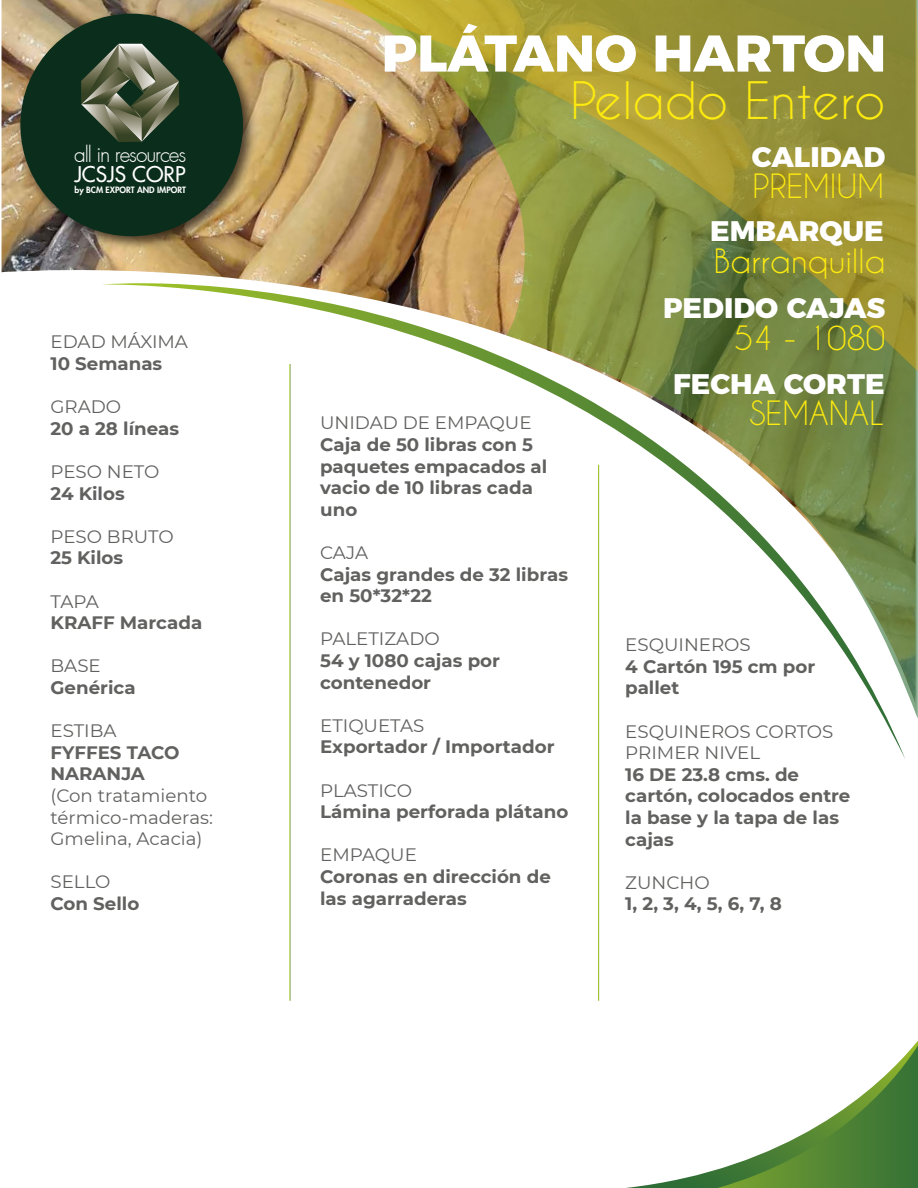
<style>
.page{position:relative;width:918px;height:1188px;background:#fff}
.page>*{position:absolute;margin:0;border:0;box-sizing:border-box;transform-origin:0 0}
.t1{font:800 51.45px "Montserrat";color:#fff}
.t2{font:48.45px "Caviar Dreams";color:#fcea10}
.t3{font:31.35px "Caviar Dreams";color:#fcea10}
.t4{font:800 28.35px "Montserrat";color:#fff}
.t5{font:500 21px "Futura Std";color:#fff}
.t6{font:300 20.85px "Futura";letter-spacing:-.05em;color:#fff}
.t7{font:700 18px/21.6px "Montserrat";color:#616160}
.t8{font:18px/21.6px "Montserrat";color:#616160}
.t9{font:800 8.55px "Futura Std";color:#fff}
</style>
<div class="page">
<img style="left:2px;top:0;width:306px;height:283px">
<svg style="left:102px;top:283px;width:803px;height:477px"></svg>
<img style="left:12px;top:5px;width:249px;height:250px">
<div style="left:20px;top:14px;width:223px;height:222px;background:#0b2d1b;border-radius:50%"></div>
<svg style="left:81px;top:44px;width:98px;height:98px"></svg>
<svg style="left:335px;top:376px;width:583px;height:343px"></svg>
<img style="left:308px;top:0;width:610px;height:376px">
<svg style="left:626px;top:1041px;width:292px;height:147px"></svg>
<hr style="left:289px;top:364px;width:1px;height:637px;background:#fff">
<hr style="left:598px;top:465px;width:1px;height:536px;background:#fff">
<p class="t6" style="left:74px;top:142px;width:114px">all in resources</p>
<p class="t5" style="left:74px;top:161px;width:113px">JCSJS CORP</p>
<p class="t9" style="left:75px;top:184px;width:113px">by BCM EXPORT AND IMPORT</p>
<p class="t8" style="left:51px;top:330px;width:139px">EDAD MÁXIMA</p>
<p class="t7" style="left:51px;top:352px;width:113px">10 Semanas</p>
<p class="t8" style="left:51px;top:395px;width:72px">GRADO</p>
<p class="t7" style="left:51px;top:417px;width:130px">20 a 28 líneas</p>
<p class="t8" style="left:51px;top:460px;width:111px">PESO NETO</p>
<p class="t7" style="left:51px;top:481px;width:76px">24 Kilos</p>
<p class="t8" style="left:51px;top:525px;width:125px">PESO BRUTO</p>
<p class="t7" style="left:51px;top:546px;width:74px">25 Kilos</p>
<p class="t8" style="left:51px;top:590px;width:50px">TAPA</p>
<p class="t7" style="left:51px;top:611px;width:153px">KRAFF Marcada</p>
<p class="t8" style="left:51px;top:654px;width:52px">BASE</p>
<p class="t7" style="left:51px;top:676px;width:87px">Genérica</p>
<p class="t8" style="left:51px;top:719px;width:68px">ESTIBA</p>
<p class="t7" style="left:51px;top:741px;width:131px">FYFFES TACO<br>NARANJA</p>
<p class="t8" style="left:51px;top:784px;width:164px">(Con tratamiento térmico-maderas:<br>Gmelina, Acacia)</p>
<p class="t8" style="left:51px;top:870px;width:61px">SELLO</p>
<p class="t7" style="left:51px;top:892px;width:90px">Con Sello</p>
<h1 class="t1" style="left:382px;top:11px;width:506px">PLÁTANO HARTON</h1>
<h2 class="t2" style="left:571px;top:71px;width:316px">Pelado Entero</h2>
<h3 class="t4" style="left:752px;top:133px;width:135px">CALIDAD</h3>
<h3 class="t3" style="left:753px;top:167px;width:133px">PREMIUM</h3>
<h3 class="t4" style="left:710px;top:208px;width:175px">EMBARQUE</h3>
<h3 class="t3" style="left:714px;top:242px;width:173px">Barranquilla</h3>
<h3 class="t4" style="left:663px;top:285px;width:224px">PEDIDO CAJAS</h3>
<p class="t8" style="left:320px;top:411px;width:213px">UNIDAD DE EMPAQUE</p>
<p class="t7" style="left:320px;top:433px;width:229px">Caja de 50 libras con 5 paquetes empacados al vacio de 10 libras cada uno</p>
<p class="t8" style="left:320px;top:541px;width:50px">CAJA</p>
<p class="t7" style="left:320px;top:562px;width:249px">Cajas grandes de 32 libras en 50*32*22</p>
<p class="t8" style="left:320px;top:627px;width:121px">PALETIZADO</p>
<p class="t7" style="left:320px;top:649px;width:181px">54 y 1080 cajas por contenedor</p>
<p class="t8" style="left:320px;top:714px;width:106px">ETIQUETAS</p>
<p class="t7" style="left:320px;top:735px;width:236px">Exportador / Importador</p>
<p class="t8" style="left:320px;top:779px;width:93px">PLASTICO</p>
<p class="t7" style="left:320px;top:800px;width:250px">Lámina perforada plátano</p>
<p class="t8" style="left:320px;top:843px;width:98px">EMPAQUE</p>
<p class="t7" style="left:320px;top:865px;width:232px">Coronas en dirección de las agarraderas</p>
<h3 class="t3" style="left:734px;top:319px;width:153px">54 - 1080</h3>
<h3 class="t4" style="left:673px;top:360px;width:213px">FECHA CORTE</h3>
<h3 class="t3" style="left:749px;top:395px;width:136px">SEMANAL</h3>
<p class="t8" style="left:625px;top:633px;width:127px">ESQUINEROS</p>
<p class="t7" style="left:625px;top:655px;width:192px">4 Cartón 195 cm por pallet</p>
<p class="t8" style="left:625px;top:720px;width:210px">ESQUINEROS CORTOS<br>PRIMER NIVEL</p>
<p class="t7" style="left:625px;top:763px;width:227px">16 DE 23.8 cms. de cartón, colocados entre la base y la tapa de las cajas</p>
<p class="t8" style="left:625px;top:871px;width:86px">ZUNCHO</p>
<p class="t7" style="left:625px;top:892px;width:158px">1, 2, 3, 4, 5, 6, 7, 8</p>
</div>
